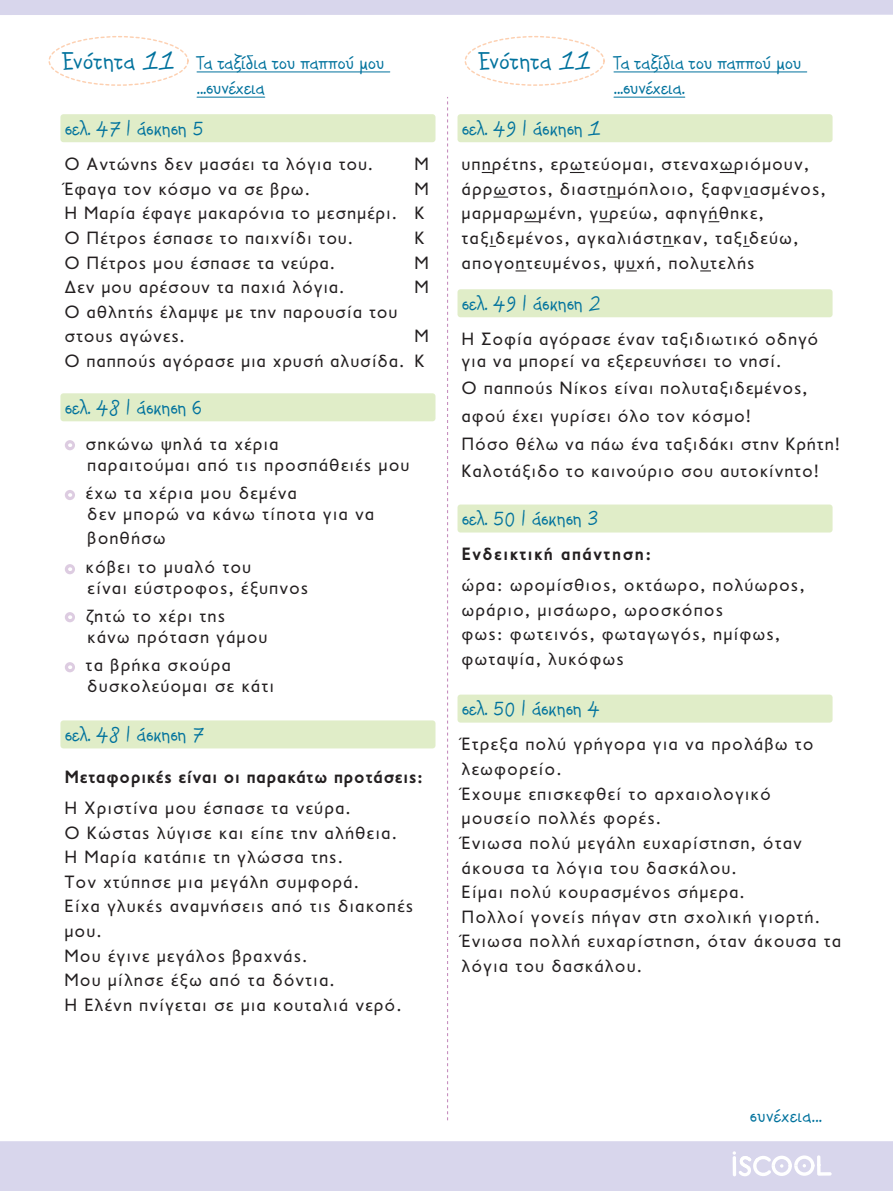
<style>
.page{position:relative;width:893px;height:1191px;background:#fff}
.page>*{position:absolute;margin:0;border:0;box-sizing:border-box;transform-origin:0 0}
.t1{font:27px "PF Kids Pro Grade Five";letter-spacing:.02em;color:#00729d}
.t2{font:21.6px "PF Kids Pro Grade Five";color:#00729d}
.t3{font:21px/25.2px "PF Kids Pro Grade Five";color:#00729d}
.t4{font:21px "PF Kids Pro Grade Five";letter-spacing:.02em;color:#00729d}
.t5{font:18px/24.6px "PF Transport";letter-spacing:.09em;color:#231f20}
.t6{font:700 18px "PF Transport";letter-spacing:.05em;color:#231f20}
.t7{font:700 18px "PF Transport";letter-spacing:.09em;color:#231f20}
.s1{font-size:27px}
</style>
<div class="page">
<div style="left:60px;top:114px;width:375px;height:28px;background:#e0edc8;border-radius:3px"></div>
<div style="left:0;top:1141px;width:893px;height:50px;background:#d8d6ec"></div>
<div style="left:0;top:0;width:893px;height:15px;background:#d8d6ec"></div>
<svg style="left:733px;top:1151px;width:99px;height:26px"></svg>
<svg style="left:447px;top:97px;width:1px;height:1023px"></svg>
<div style="left:48px;top:36px;width:141px;height:50px;border:1px dashed #fdd0b1;border-radius:50%"></div>
<div style="left:457px;top:114px;width:376px;height:28px;background:#e0edc8;border-radius:3px"></div>
<div style="left:465px;top:36px;width:140px;height:50px;border:1px dashed #fdd0b1;border-radius:50%"></div>
<hr style="left:197px;top:72px;width:193px;height:1px;background:#00729d">
<hr style="left:197px;top:97px;width:68px;height:1px;background:#00729d">
<hr style="left:614px;top:72px;width:193px;height:1px;background:#00729d">
<hr style="left:614px;top:97px;width:71px;height:1px;background:#00729d">
<svg style="left:570px;top:172px;width:14px;height:1px"></svg>
<svg style="left:720px;top:172px;width:14px;height:1px"></svg>
<svg style="left:494px;top:197px;width:14px;height:1px"></svg>
<svg style="left:525px;top:221px;width:14px;height:1px"></svg>
<div style="left:457px;top:289px;width:376px;height:28px;background:#e0edc8;border-radius:3px"></div>
<div style="left:457px;top:504px;width:376px;height:28px;background:#e0edc8;border-radius:3px"></div>
<div style="left:457px;top:694px;width:376px;height:28px;background:#e0edc8;border-radius:3px"></div>
<div style="left:60px;top:393px;width:375px;height:28px;background:#e0edc8;border-radius:3px"></div>
<div style="left:60px;top:720px;width:375px;height:28px;background:#e0edc8;border-radius:3px"></div>
<svg style="left:65px;top:440px;width:10px;height:10px"></svg>
<svg style="left:65px;top:490px;width:10px;height:10px"></svg>
<svg style="left:65px;top:564px;width:10px;height:10px"></svg>
<svg style="left:65px;top:612px;width:10px;height:10px"></svg>
<svg style="left:65px;top:662px;width:10px;height:10px"></svg>
<p class="t3" style="left:62px;top:49px;width:324px"><span class="s1">Ενότητα 11</span> Τα ταξίδια του παππού µου</p>
<h1 class="t1" style="left:478px;top:38px;width:114px">Ενότητα 11</h1>
<p class="t3" style="left:197px;top:75px;width:69px">...συνέχεια</p>
<p class="t2" style="left:65px;top:110px;width:140px">σελ. 47 | άσκηση 5</p>
<p class="t2" style="left:462px;top:110px;width:140px">σελ. 49 | άσκηση 1</p>
<p class="t3" style="left:614px;top:49px;width:189px">Τα ταξίδια του παππού µου ...συνέχεια.</p>
<p class="t5" style="left:65px;top:152px;width:341px">Ο Αντώνης δεν µασάει τα λόγια του.<br>Έφαγα τον κόσµο να σε βρω.<br>Η Μαρία έφαγε µακαρόνια το µεσηµέρι.<br>Ο Πέτρος έσπασε το παιχνίδι του.<br>Ο Πέτρος µου έσπασε τα νεύρα.<br>∆εν µου αρέσουν τα παχιά λόγια.<br>Ο αθλητής έλαµψε µε την παρουσία του στους αγώνες.<br>Ο παππούς αγόρασε µια χρυσή αλυσίδα.</p>
<p class="t5" style="left:462px;top:152px;width:365px">υπηρέτης, ερωτεύοµαι, στεναχωριόµουν, άρρωστος, διαστηµόπλοιο, ξαφνιασµένος, µαρµαρωµένη, γυρεύω, αφηγήθηκε, ταξιδεµένος, αγκαλιάστηκαν, ταξιδεύω, απογοητευµένος, ψυχή, πολυτελής</p>
<p class="t5" style="left:415px;top:152px;width:15px">Μ<br>Μ<br>Κ<br>Κ<br>Μ<br>Μ</p>
<p class="t5" style="left:415px;top:324px;width:15px">Μ<br>Κ</p>
<p class="t2" style="left:462px;top:285px;width:140px">σελ. 49 | άσκηση 2</p>
<p class="t5" style="left:462px;top:328px;width:358px;line-height:21.6px">Η Σοφία αγόρασε έναν ταξιδιωτικό οδηγό για να µπορεί να εξερευνήσει το νησί.</p>
<p class="t5" style="left:462px;top:374px;width:379px;line-height:27.6px">Ο παππούς Νίκος είναι πολυταξιδεµένος, αφού έχει γυρίσει όλο τον κόσµο!<br>Πόσο θέλω να πάω ένα ταξιδάκι στην Κρήτη!<br>Καλοτάξιδο το καινούριο σου αυτοκίνητο!</p>
<p class="t2" style="left:462px;top:501px;width:138px">σελ. 50 | άσκηση 3</p>
<p class="t7" style="left:462px;top:544px;width:191px">Ενδεικτική απάντηση:</p>
<p class="t5" style="left:462px;top:572px;width:344px">ώρα: ωροµίσθιος, οκτάωρο, πολύωρος, ωράριο, µισάωρο, ωροσκόπος<br>φως: φωτεινός, φωταγωγός, ηµίφως, φωταψία, λυκόφως</p>
<p class="t2" style="left:462px;top:691px;width:139px">σελ. 50 | άσκηση 4</p>
<p class="t5" style="left:462px;top:732px;width:381px">Έτρεξα πολύ γρήγορα για να προλάβω το λεωφορείο.<br>Έχουµε επισκεφθεί το αρχαιολογικό µουσείο πολλές φορές.<br>Ένιωσα πολύ µεγάλη ευχαρίστηση, όταν άκουσα τα λόγια του δασκάλου.<br>Είµαι πολύ κουρασµένος σήµερα.<br>Πολλοί γονείς πήγαν στη σχολική γιορτή.<br>Ένιωσα πολλή ευχαρίστηση, όταν άκουσα τα λόγια του δασκάλου.</p>
<p class="t2" style="left:65px;top:389px;width:138px">σελ. 48 | άσκηση 6</p>
<p class="t5" style="left:86px;top:431px;width:194px">σηκώνω ψηλά τα χέρια</p>
<p class="t5" style="left:86px;top:481px;width:212px">έχω τα χέρια µου δεµένα</p>
<p class="t5" style="left:88px;top:452px;width:323px">παραιτούµαι από τις προσπάθειές µου</p>
<p class="t5" style="left:88px;top:501px;width:288px">δεν µπορώ να κάνω τίποτα για να βοηθήσω</p>
<p class="t5" style="left:88px;top:575px;width:222px">είναι εύστροφος, έξυπνος</p>
<p class="t5" style="left:88px;top:624px;width:181px">κάνω πρόταση γάµου</p>
<p class="t5" style="left:88px;top:673px;width:188px">δυσκολεύοµαι σε κάτι</p>
<p class="t5" style="left:86px;top:554px;width:166px">κόβει το µυαλό του</p>
<p class="t5" style="left:86px;top:604px;width:140px">ζητώ το χέρι της</p>
<p class="t5" style="left:86px;top:653px;width:146px">τα βρήκα σκούρα</p>
<p class="t2" style="left:65px;top:716px;width:141px">σελ. 48 | άσκηση 7</p>
<p class="t6" style="left:65px;top:767px;width:360px">Μεταφορικές είναι οι παρακάτω προτάσεις:</p>
<p class="t5" style="left:65px;top:795px;width:350px">Η Χριστίνα µου έσπασε τα νεύρα.<br>Ο Κώστας λύγισε και είπε την αλήθεια.<br>Η Μαρία κατάπιε τη γλώσσα της.<br>Τον χτύπησε µια µεγάλη συµφορά.<br>Είχα γλυκές αναµνήσεις από τις διακοπές µου.<br>Μου έγινε µεγάλος βραχνάς.<br>Μου µίλησε έξω από τα δόντια.<br>Η Ελένη πνίγεται σε µια κουταλιά νερό.</p>
<p class="t4" style="left:750px;top:1098px;width:74px">συνέχεια...</p>
</div>
